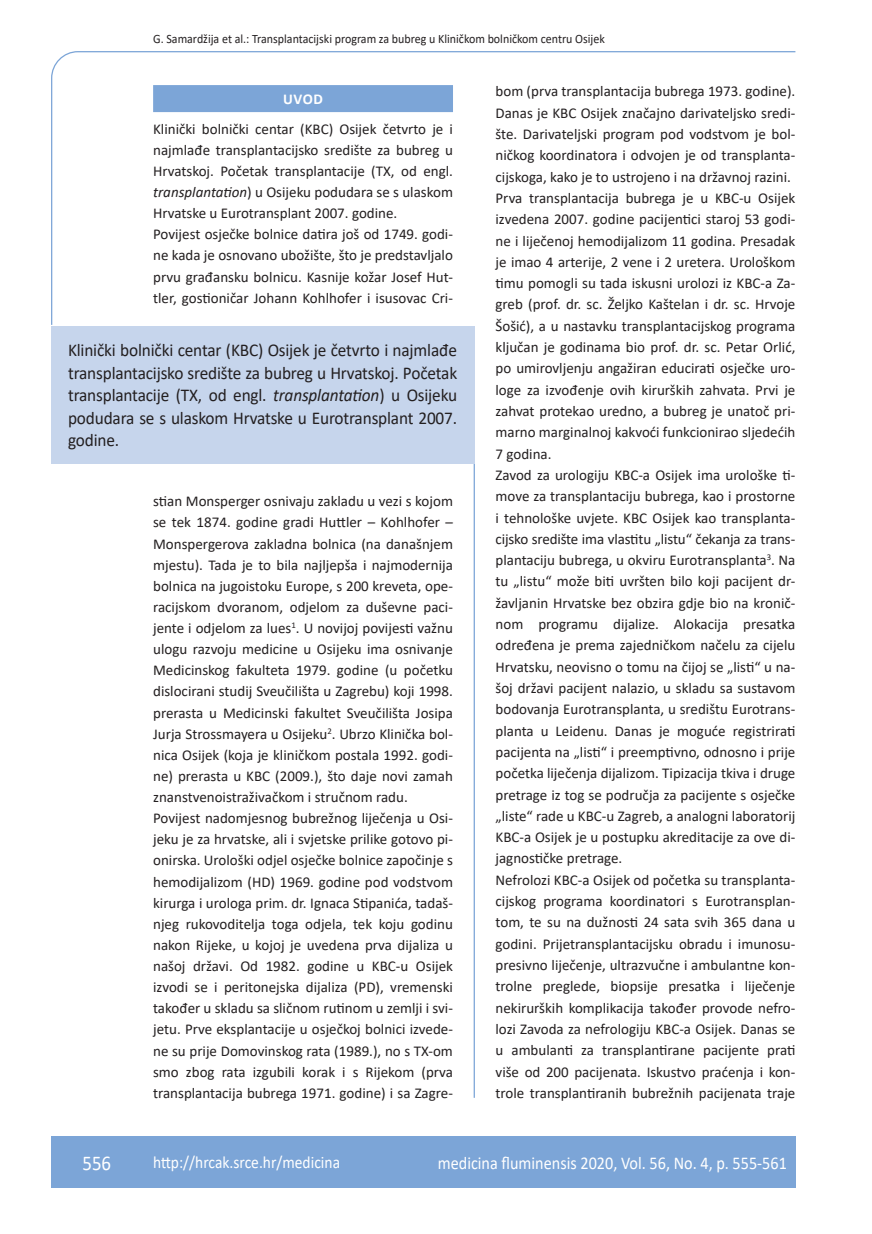
<style>
.page{position:relative;width:872px;height:1234px;background:#fff}
.page>*{position:absolute;margin:0;border:0;box-sizing:border-box;transform-origin:0 0}
.t1{font:21px "Calibri";color:#fff;scale:.9 1}
.anterfile{font:18px/22.5px "Calibri";letter-spacing:-.01em;color:#231f20;text-align:justify;scale:.96 1}
.t2{font:18px "Calibri";color:#fff;scale:.9 1}
.t3{font:17.25px "Calibri";color:#fff;scale:.9 1}
.osnovni_tekst{font:15px/21.3px "Calibri";color:#231f20;text-align:justify}
.naslov_ruler{font:700 15px "Calibri";color:#fff}
.glava{font:12.75px "Calibri";color:#231f20;scale:.94 1}
.s1{font-style:italic}
</style>
<div class="page">
<svg style="left:51px;top:51px;width:745px;height:274px"></svg>
<hr style="left:473px;top:463px;width:2px;height:634px;background:#7ca5d7">
<div style="left:51px;top:1135px;width:744px;height:51px;background:#7ca5d7"></div>
<div style="left:153px;top:85px;width:300px;height:27px;background:#7ca5d7"></div>
<div style="left:51px;top:325px;width:423px;height:138px;background:#c6d5ec"></div>
<p class="glava" style="left:153px;top:29px;width:482px">G. Samardžija et al.: Transplantacijski program za bubreg u Kliničkom bolničkom centru Osijek</p>
<p class="naslov_ruler" style="left:283px;top:88px;width:41px">UVOD</p>
<p class="osnovni_tekst" style="left:153px;top:118px;width:301px">Klinički bolnički centar (KBC) Osijek četvrto je i najmlađe transplantacijsko središte za bubreg u Hrvatskoj. Početak transplantacije (TX, od engl. <span class="s1">transplantation</span>) u Osijeku podudara se s ulaskom Hrvatske u Eurotransplant 2007. godine.</p>
<p class="osnovni_tekst" style="left:153px;top:223px;width:301px">Povijest osječke bolnice datira još od 1749. godi&shy;ne kada je osnovano ubožište, što je predstavljalo prvu građansku bolnicu. Kasnije kožar Josef Hut&shy;tler, gostioničar Johann Kohlhofer i isusovac Cri-</p>
<p class="anterfile" style="left:68px;top:338px;width:407px">Klinički bolnički centar (KBC) Osijek je četvrto i najmlađe transplantacijsko središte za bubreg u Hrvatskoj. Početak transplantacije (TX, od engl. <span class="s1">transplantation</span>) u Osijeku podudara se s ulaskom Hrvatske u Eurotransplant 2007. godine.</p>
<p class="osnovni_tekst" style="left:153px;top:490px;width:301px">stian Monsperger osnivaju zakladu u vezi s kojom se tek 1874. godine gradi Huttler – Kohlhofer – Monspergerova zakladna bolnica (na današnjem mjestu). Tada je to bila najljepša i najmodernija bolnica na jugoistoku Europe, s 200 kreveta, ope&shy;racijskom dvoranom, odjelom za duševne paci&shy;jente i odjelom za lues<sup>1</sup>. U novijoj povijesti važnu ulogu razvoju medicine u Osijeku ima osnivanje Medicinskog fakulteta 1979. godine (u početku dislocirani studij Sveučilišta u Zagrebu) koji 1998. prerasta u Medicinski fakultet Sveučilišta Josipa Jurja Strossmayera u Osijeku<sup>2</sup>. Ubrzo Klinička bol&shy;nica Osijek (koja je kliničkom postala 1992. godi&shy;ne) prerasta u KBC (2009.), što daje novi zamah znanstvenoistraživačkom i stručnom radu.</p>
<p class="osnovni_tekst" style="left:153px;top:807px;width:301px">Povijest nadomjesnog bubrežnog liječenja u Osi&shy;jeku je za hrvatske, ali i svjetske prilike gotovo pi&shy;onirska. Urološki odjel osječke bolnice započinje s hemodijalizom (HD) 1969. godine pod vodstvom kirurga i urologa prim. dr. Ignaca Stipanića, tadaš&shy;njeg rukovoditelja toga odjela, tek koju godinu nakon Rijeke, u kojoj je uvedena prva dijaliza u našoj državi. Od 1982. godine u KBC-u Osijek izvodi se i peritonejska dijaliza (PD), vremenski također u skladu sa sličnom rutinom u zemlji i svi&shy;jetu. Prve eksplantacije u osječkoj bolnici izvede&shy;ne su prije Domovinskog rata (1989.), no s TX-om smo zbog rata izgubili korak i s Rijekom (prva transplantacija bubrega 1971. godine) i sa Zagre-</p>
<p class="osnovni_tekst" style="left:495px;top:80px;width:301px">bom (prva transplantacija bubrega 1973. godine).<br>Danas je KBC Osijek značajno darivateljsko sredi&shy;šte. Darivateljski program pod vodstvom je bol&shy;ničkog koordinatora i odvojen je od transplanta&shy;cijskoga, kako je to ustrojeno i na državnoj razini.</p>
<p class="osnovni_tekst" style="left:495px;top:187px;width:301px">Prva transplantacija bubrega je u KBC-u Osijek izvedena 2007. godine pacijentici staroj 53 godi&shy;ne i liječenoj hemodijalizom 11 godina. Presadak je imao 4 arterije, 2 vene i 2 uretera. Urološkom timu pomogli su tada iskusni urolozi iz KBC-a Za&shy;greb (prof. dr. sc. Željko Kaštelan i dr. sc. Hrvoje Šošić), a u nastavku transplantacijskog programa ključan je godinama bio prof. dr. sc. Petar Orlić, po umirovljenju angažiran educirati osječke uro&shy;loge za izvođenje ovih kirurških zahvata. Prvi je zahvat protekao uredno, a bubreg je unatoč pri&shy;marno marginalnoj kakvoći funkcionirao sljedećih 7 godina.</p>
<p class="osnovni_tekst" style="left:495px;top:464px;width:301px">Zavod za urologiju KBC-a Osijek ima urološke ti&shy;move za transplantaciju bubrega, kao i prostorne i tehnološke uvjete. KBC Osijek kao transplanta&shy;cijsko središte ima vlastitu „listu“ čekanja za trans&shy;plantaciju bubrega, u okviru Eurotransplanta<sup>3</sup>. Na tu „listu“ može biti uvršten bilo koji pacijent dr&shy;žavljanin Hrvatske bez obzira gdje bio na kronič&shy;nom programu dijalize. Alokacija presatka određena je prema zajedničkom načelu za cijelu Hrvatsku, neovisno o tomu na čijoj se „listi“ u na&shy;šoj državi pacijent nalazio, u skladu sa sustavom bodovanja Eurotransplanta, u središtu Eurotrans&shy;planta u Leidenu. Danas je moguće registrirati pacijenta na „listi“ i preemptivno, odnosno i prije početka liječenja dijalizom. Tipizacija tkiva i druge pretrage iz tog se područja za pacijente s osječke „liste“ rade u KBC-u Zagreb, a analogni laboratorij KBC-a Osijek je u postupku akreditacije za ove di&shy;jagnostičke pretrage.</p>
<p class="osnovni_tekst" style="left:495px;top:868px;width:301px">Nefrolozi KBC-a Osijek od početka su transplanta&shy;cijskog programa koordinatori s Eurotransplan&shy;tom, te su na dužnosti 24 sata svih 365 dana u godini. Prijetransplantacijsku obradu i imunosu&shy;presivno liječenje, ultrazvučne i ambulantne kon&shy;trolne preglede, biopsije presatka i liječenje nekirurških komplikacija također provode nefro&shy;lozi Zavoda za nefrologiju KBC-a Osijek. Danas se u ambulanti za transplantirane pacijente prati više od 200 pacijenata. Iskustvo praćenja i kon&shy;trole transplantiranih bubrežnih pacijenata traje</p>
<p class="t1" style="left:82px;top:1147px;width:33px">556</p>
<p class="t3" style="left:153px;top:1149px;width:209px">http://hrcak.srce.hr/medicina</p>
<p class="t2" style="left:438px;top:1149px;width:389px">medicina fluminensis 2020, Vol. 56, No. 4, p. 555-561</p>
</div>
